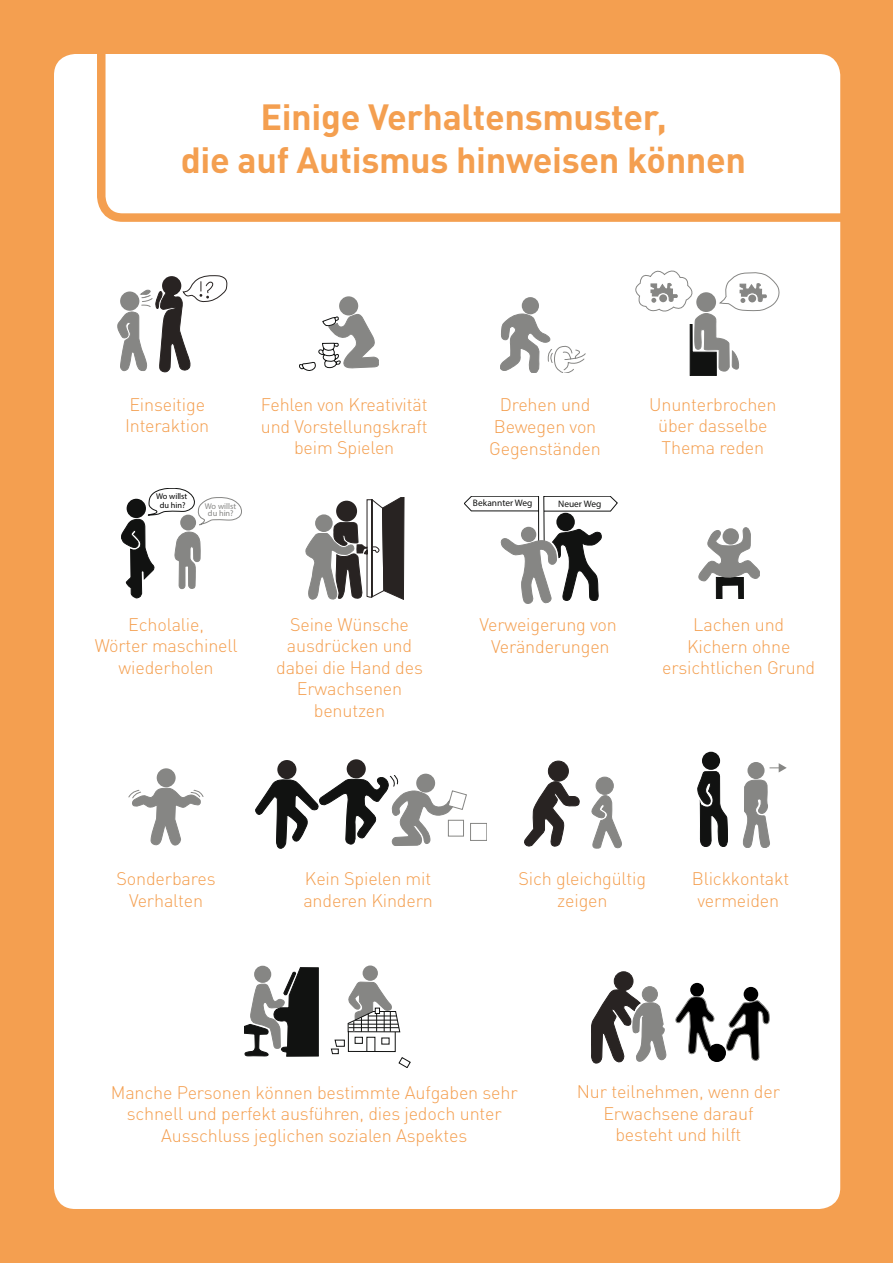
<style>
.page{position:relative;width:893px;height:1263px;background:#f49f50}
.page>*{position:absolute;margin:0;border:0;box-sizing:border-box;transform-origin:0 0}
.t1{font:700 36px/43.2px "DIN Pro";letter-spacing:-.01em;color:#f49f50;text-align:center}
.t2{font:300 18px/21.6px "DIN Pro";letter-spacing:-.01em;color:#f49f50;text-align:center}
.t3{font:9.45px "Myriad Pro";color:#111211}
.t4{font:8.4px/7.6px "Myriad Pro";color:#868684;text-align:center}
.t5{font:8.4px/8.2px "Myriad Pro";color:#000;text-align:center}
</style>
<div class="page">
<div style="left:54px;top:54px;width:786px;height:1155px;background:#fff;border-radius:21px"></div>
<svg style="left:93px;top:0;width:800px;height:226px"></svg>
<div style="left:548px;top:761px;width:20px;height:20px;background:#282322;border-radius:50%"></div>
<div style="left:548px;top:761px;width:21px;height:20px;border:1px solid #282322;border-radius:50%"></div>
<div style="left:596px;top:777px;width:17px;height:17px;background:#868684;border-radius:50%"></div>
<div style="left:596px;top:777px;width:18px;height:18px;border:1px solid #868684;border-radius:50%"></div>
<svg style="left:524px;top:778px;width:56px;height:69px"></svg>
<svg style="left:591px;top:795px;width:31px;height:53px"></svg>
<svg style="left:591px;top:989px;width:76px;height:74px"></svg>
<div style="left:614px;top:972px;width:19px;height:18px;background:#282322;border-radius:50%"></div>
<div style="left:614px;top:971px;width:19px;height:20px;border:1px solid #282322;border-radius:50%"></div>
<div style="left:642px;top:987px;width:15px;height:15px;background:#868684;border-radius:50%"></div>
<div style="left:642px;top:986px;width:16px;height:16px;border:1px solid #868684;border-radius:50%"></div>
<div style="left:690px;top:983px;width:14px;height:14px;background:#000;border-radius:50%"></div>
<div style="left:744px;top:987px;width:14px;height:14px;background:#000;border-radius:50%"></div>
<svg style="left:675px;top:996px;width:40px;height:59px"></svg>
<div style="left:708px;top:1044px;width:18px;height:18px;background:#000;border-radius:50%"></div>
<svg style="left:726px;top:1000px;width:43px;height:61px"></svg>
<svg style="left:118px;top:275px;width:109px;height:97px"></svg>
<div style="left:277px;top:760px;width:19px;height:19px;background:#282322;border-radius:50%"></div>
<div style="left:347px;top:759px;width:19px;height:19px;background:#282322;border-radius:50%"></div>
<div style="left:416px;top:774px;width:19px;height:18px;background:#868684;border-radius:50%"></div>
<svg style="left:255px;top:775px;width:232px;height:73px"></svg>
<div style="left:522px;top:297px;width:17px;height:17px;background:#868684;border-radius:50%"></div>
<svg style="left:500px;top:314px;width:85px;height:58px"></svg>
<svg style="left:464px;top:496px;width:153px;height:108px"></svg>
<div style="left:339px;top:296px;width:19px;height:19px;background:#868684;border-radius:50%"></div>
<svg style="left:299px;top:314px;width:80px;height:57px"></svg>
<div style="left:254px;top:966px;width:17px;height:17px;background:#868684;border-radius:50%"></div>
<div style="left:363px;top:965px;width:15px;height:16px;background:#868684;border-radius:50%"></div>
<svg style="left:244px;top:967px;width:75px;height:90px"></svg>
<svg style="left:331px;top:982px;width:79px;height:86px"></svg>
<div style="left:702px;top:752px;width:18px;height:18px;background:#111211;border-radius:50%"></div>
<svg style="left:698px;top:771px;width:30px;height:76px"></svg>
<svg style="left:743px;top:762px;width:44px;height:86px"></svg>
<svg style="left:121px;top:488px;width:121px;height:110px"></svg>
<svg style="left:699px;top:527px;width:61px;height:71px"></svg>
<svg style="left:306px;top:497px;width:98px;height:102px"></svg>
<svg style="left:636px;top:271px;width:143px;height:105px"></svg>
<div style="left:748px;top:295px;width:8px;height:7px;background:#868684;border-radius:50%"></div>
<div style="left:157px;top:768px;width:19px;height:19px;background:#868684;border-radius:50%"></div>
<svg style="left:129px;top:788px;width:74px;height:57px"></svg>
<h1 class="t1" style="left:181px;top:94px;width:567px">Einige Verhaltensmuster,<br>die auf Autismus hinweisen können</h1>
<p class="t2" style="left:125px;top:393px;width:86px;text-align:left">Einseitige<br>Interaktion</p>
<p class="t5" style="left:156px;top:492px;width:33px">Wo willst du hin?</p>
<p class="t4" style="left:205px;top:502px;width:33px">Wo willst du hin?</p>
<p class="t2" style="left:261px;top:393px;width:168px">Fehlen von Kreativität und Vorstellungskraft beim Spielen</p>
<p class="t2" style="left:489px;top:393px;width:113px">Drehen und<br>Bewegen von<br>Gegenständen</p>
<p class="t3" style="left:473px;top:497px;width:61px">Bekannter Weg</p>
<p class="t3" style="left:558px;top:498px;width:45px">Neuer Weg</p>
<p class="t2" style="left:649px;top:393px;width:129px">Ununterbrochen über dasselbe<br>Thema reden</p>
<p class="t2" style="left:276px;top:612px;width:148px">Seine Wünsche ausdrücken und dabei die Hand des<br>Erwachsenen benutzen</p>
<p class="t2" style="left:95px;top:612px;width:145px">Echolalie,<br>Wörter maschinell wiederholen</p>
<p class="t2" style="left:662px;top:613px;width:154px">Lachen und<br>Kichern ohne ersichtlichen Grund</p>
<p class="t2" style="left:479px;top:613px;width:139px">Verweigerung von<br>Veränderungen</p>
<p class="t2" style="left:117px;top:867px;width:101px">Sonderbares<br>Verhalten</p>
<p class="t2" style="left:303px;top:867px;width:131px;text-align:left">Kein Spielen mit anderen Kindern</p>
<p class="t2" style="left:518px;top:867px;width:129px">Sich gleichgültig zeigen</p>
<p class="t2" style="left:692px;top:867px;width:99px">Blickkontakt vermeiden</p>
<p class="t2" style="left:111px;top:1081px;width:408px">Manche Personen können bestimmte Aufgaben sehr schnell und perfekt ausführen, dies jedoch unter<br>Ausschluss jeglichen sozialen Aspektes</p>
<p class="t2" style="left:577px;top:1080px;width:205px">Nur teilnehmen, wenn der<br>Erwachsene darauf besteht und hilft</p>
</div>
